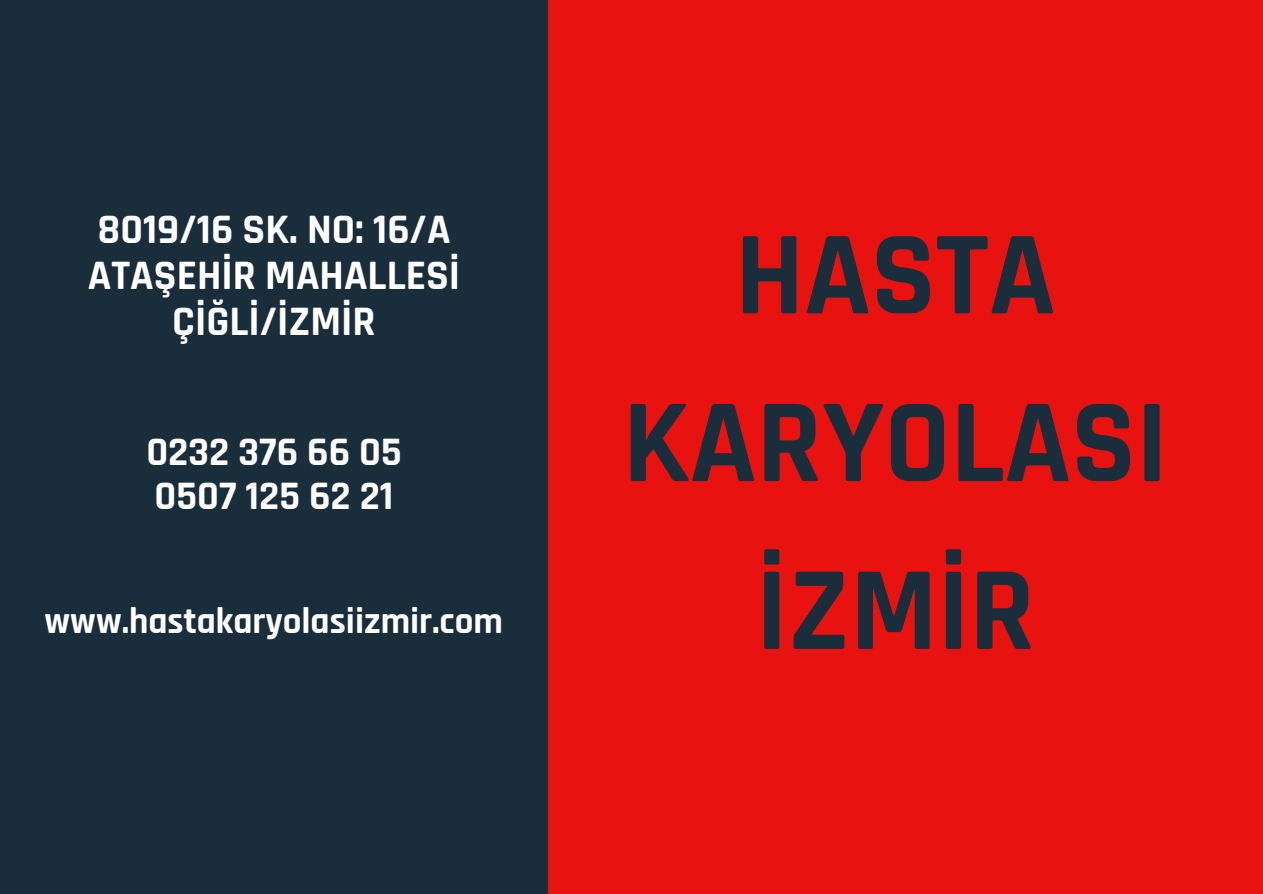
<style>
.page{position:relative;width:1263px;height:894px;background:#fff}
.page>*{position:absolute;margin:0;border:0;box-sizing:border-box;transform-origin:0 0}
.t1{font:700 120px/167.7px "Rajdhani";color:#1a2d3b;text-align:center}
.t2{font:700 42.45px/45.9px "Rajdhani";color:#fff;text-align:center}
.t3{font:700 40.95px/43.8px "Rajdhani";color:#fff}
.t4{font:700 36.9px "Rajdhani";color:#fff}
</style>
<div class="page">
<div style="left:0;top:0;width:1263px;height:893px;background:#e81311"></div>
<div style="left:0;top:0;width:548px;height:893px;background:#1a2d3b"></div>
<p class="t2" style="left:88px;top:208px;width:374px">8019/16 SK. NO: 16/A<br>ATAŞEHİR MAHALLESİ<br>ÇİĞLİ/İZMİR</p>
<h2 class="t3" style="left:146px;top:431px;width:257px">0232 376 66 05<br>0507 125 62 21</h2>
<p class="t4" style="left:45px;top:598px;width:460px">www.hastakaryolasiizmir.com</p>
<h2 class="t1" style="left:623px;top:194px;width:547px">HASTA<br>KARYOLASI<br>İZMİR</h2>
</div>
